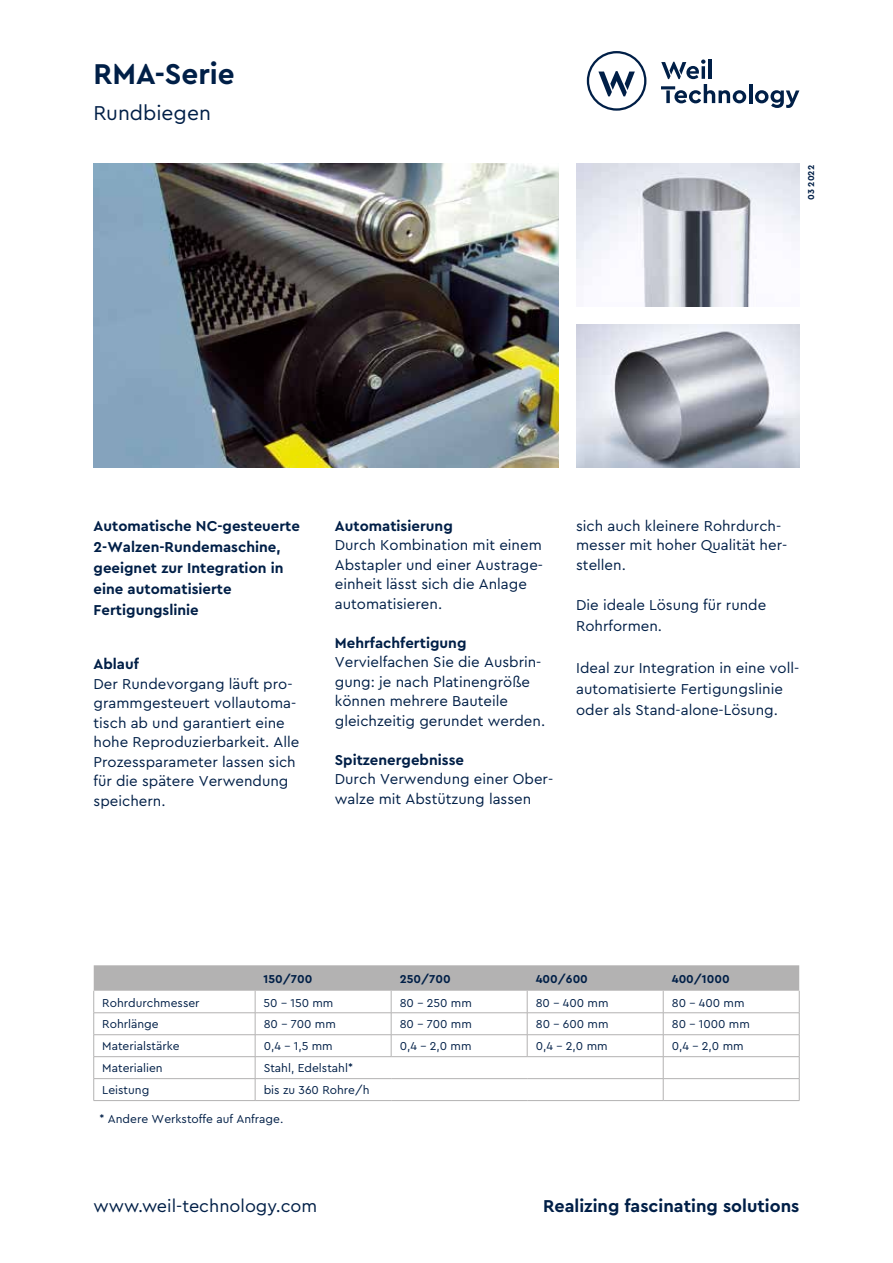
<style>
.page{position:relative;width:893px;height:1263px;background:#fff}
.page>*{position:absolute;margin:0;border:0;box-sizing:border-box;transform-origin:0 0}
.t1{font:700 30px "Cera Pro";color:#001f47}
.t2{font:21px "Cera Pro";color:#001f47}
.t3{font:700 18px "Cera Pro";color:#001f47}
.t4{font:18px "Cera Pro";color:#001f47}
.t5{font:15px/19.5px "Cera Pro";color:#001f47}
.t6{font:700 15px/21px "Cera Pro";color:#001f47}
.t7{font:12px "Cera Pro";color:#001f47}
.t8{font:700 12px "Cera Pro";color:#001f47}
.t9{font:700 9px "Cera Pro";color:#001f47}
</style>
<div class="page">
<img style="left:94px;top:164px;width:464px;height:304px">
<svg style="left:661px;top:60px;width:85px;height:43px"></svg>
<hr style="left:749px;top:84px;width:3px;height:19px;background:#001f47">
<svg style="left:755px;top:90px;width:44px;height:18px"></svg>
<svg style="left:587px;top:51px;width:59px;height:60px"></svg>
<hr style="left:255px;top:1100px;width:136px;height:1px;background:#b3b2b2">
<hr style="left:391px;top:1100px;width:136px;height:1px;background:#b3b2b2">
<hr style="left:527px;top:1100px;width:136px;height:1px;background:#b3b2b2">
<hr style="left:663px;top:1100px;width:136px;height:1px;background:#b3b2b2">
<svg style="left:93px;top:965px;width:707px;height:135px"></svg>
<hr style="left:255px;top:1078px;width:136px;height:1px;background:#b3b2b2">
<hr style="left:391px;top:1078px;width:136px;height:1px;background:#b3b2b2">
<hr style="left:527px;top:1078px;width:136px;height:1px;background:#b3b2b2">
<hr style="left:663px;top:1078px;width:136px;height:1px;background:#b3b2b2">
<hr style="left:94px;top:1100px;width:161px;height:1px;background:#b3b2b2">
<img style="left:577px;top:164px;width:222px;height:143px">
<img style="left:576px;top:325px;width:223px;height:143px">
<h1 class="t1" style="left:94px;top:54px;width:143px">RMA-Serie</h1>
<h2 class="t2" style="left:94px;top:99px;width:119px">Rundbiegen</h2>
<p class="t9" style="left:805px;top:200px;width:36px;rotate:-90deg">03 2022</p>
<p class="t6" style="left:94px;top:515px;width:208px">Automatische NC-gesteuerte<br>2-Walzen-Rundemaschine, geeignet zur Integration in eine automatisierte<br>Fertigungslinie</p>
<p class="t6" style="left:94px;top:653px;width:47px">Ablauf</p>
<p class="t5" style="left:94px;top:673px;width:207px">Der Rundevorgang läuft pro&shy;grammgesteuert vollautoma&shy;tisch ab und garantiert eine hohe Reproduzierbarkeit. Alle<br>Prozessparameter lassen sich für die spätere Verwendung speichern.</p>
<p class="t6" style="left:335px;top:515px;width:119px">Automatisierung</p>
<p class="t5" style="left:335px;top:535px;width:210px">Durch Kombination mit einem<br>Abstapler und einer Austrage&shy;einheit lässt sich die Anlage automatisieren.</p>
<p class="t6" style="left:335px;top:632px;width:133px">Mehrfachfertigung</p>
<p class="t5" style="left:335px;top:652px;width:212px">Vervielfachen Sie die Ausbrin&shy;gung: je nach Platinengröße können mehrere Bauteile gleichzeitig gerundet werden.</p>
<p class="t6" style="left:335px;top:749px;width:131px">Spitzenergebnisse</p>
<p class="t5" style="left:335px;top:769px;width:220px">Durch Verwendung einer Ober&shy;walze mit Abstützung lassen</p>
<p class="t5" style="left:576px;top:515px;width:213px">sich auch kleinere Rohrdurch&shy;messer mit hoher Qualität her&shy;stellen.</p>
<p class="t5" style="left:576px;top:594px;width:192px;line-height:21px">Die ideale Lösung für runde<br>Rohrformen.</p>
<p class="t5" style="left:576px;top:657px;width:225px;line-height:21px">Ideal zur Integration in eine voll&shy;automatisierte Fertigungslinie oder als Stand-alone-Lösung.</p>
<p class="t8" style="left:264px;top:971px;width:50px">150/700</p>
<p class="t8" style="left:400px;top:971px;width:53px">250/700</p>
<p class="t8" style="left:536px;top:971px;width:54px">400/600</p>
<p class="t8" style="left:672px;top:971px;width:59px">400/1000</p>
<p class="t7" style="left:102px;top:994px;width:99px">Rohrdurchmesser</p>
<p class="t7" style="left:264px;top:994px;width:71px">50 - 150 mm</p>
<p class="t7" style="left:400px;top:994px;width:74px">80 - 250 mm</p>
<p class="t7" style="left:536px;top:994px;width:74px">80 - 400 mm</p>
<p class="t7" style="left:672px;top:994px;width:74px">80 – 400 mm</p>
<p class="t7" style="left:102px;top:1016px;width:58px">Rohrlänge</p>
<p class="t7" style="left:264px;top:1016px;width:74px">80 - 700 mm</p>
<p class="t7" style="left:400px;top:1016px;width:74px">80 – 700 mm</p>
<p class="t7" style="left:536px;top:1016px;width:74px">80 – 600 mm</p>
<p class="t7" style="left:672px;top:1016px;width:80px">80 - 1000 mm</p>
<p class="t7" style="left:102px;top:1038px;width:79px">Materialstärke</p>
<p class="t7" style="left:264px;top:1038px;width:71px">0,4 - 1,5 mm</p>
<p class="t7" style="left:400px;top:1038px;width:73px">0,4 - 2,0 mm</p>
<p class="t7" style="left:536px;top:1038px;width:73px">0,4 - 2,0 mm</p>
<p class="t7" style="left:672px;top:1038px;width:73px">0,4 - 2,0 mm</p>
<p class="t7" style="left:102px;top:1060px;width:62px">Materialien</p>
<p class="t7" style="left:264px;top:1060px;width:91px">Stahl, Edelstahl*</p>
<p class="t7" style="left:102px;top:1082px;width:49px">Leistung</p>
<p class="t7" style="left:264px;top:1082px;width:107px">bis zu 360 Rohre/h</p>
<p class="t7" style="left:100px;top:1111px;width:185px">* Andere Werkstoffe auf Anfrage.</p>
<p class="t4" style="left:94px;top:1194px;width:225px">www.weil-technology.com</p>
<p class="t3" style="left:543px;top:1194px;width:258px">Realizing fascinating solutions</p>
</div>
